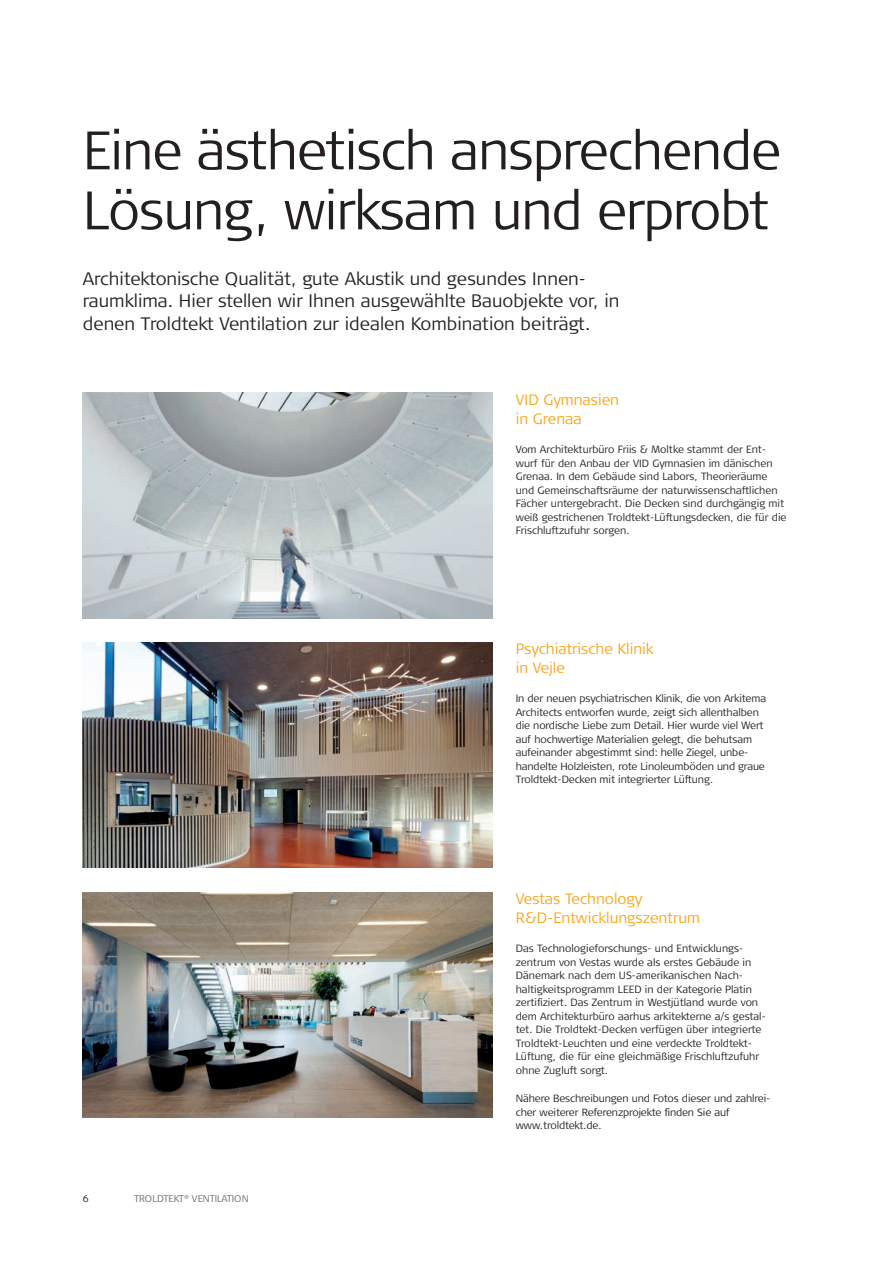
<style>
.page{position:relative;width:893px;height:1263px;background:#fff}
.page>*{position:absolute;margin:0;border:0;box-sizing:border-box;transform-origin:0 0}
.t1{font:300 54px/60px "Signa Column";letter-spacing:-.02em;color:#231f20}
.t2{font:300 18px/22.5px "Signa Column";color:#231f20}
.t3{font:300 15px/19.5px "Signa Column";color:#f9a51b}
.t4{font:300 10.5px/13.5px "Signa Column";letter-spacing:-.01em;color:#231f20}
.t5{font:300 9.75px "Signa Column";letter-spacing:-.015em;color:#6c6d70}
.t6{font:300 9.75px "Signa Column";color:#231f20}
</style>
<div class="page">
<img style="left:83px;top:393px;width:409px;height:225px">
<img style="left:83px;top:642px;width:409px;height:225px">
<img style="left:83px;top:892px;width:409px;height:225px">
<h1 class="t1" style="left:83px;top:121px;width:700px">Eine ästhetisch ansprechende<br>Lösung, wirksam und erprobt</h1>
<h2 class="t2" style="left:83px;top:267px;width:538px">Architektonische Qualität, gute Akustik und gesundes Innen&shy;raumklima. Hier stellen wir Ihnen ausgewählte Bauobjekte vor, in denen Troldtekt Ventilation zur idealen Kombination beiträgt.</h2>
<h3 class="t3" style="left:516px;top:390px;width:105px">VID Gymnasien in Grenaa</h3>
<p class="t4" style="left:516px;top:443px;width:272px">Vom Architekturbüro Friis &amp; Moltke stammt der Ent&shy;wurf für den Anbau der VID Gymnasien im dänischen Grenaa. In dem Gebäude sind Labors, Theorieräume und Gemeinschaftsräume der naturwissenschaftlichen Fächer untergebracht. Die Decken sind durchgängig mit weiß gestrichenen Troldtekt-Lüftungsdecken, die für die Frischluftzufuhr sorgen.</p>
<h3 class="t3" style="left:516px;top:639px;width:139px">Psychiatrische Klinik in Vejle</h3>
<p class="t4" style="left:516px;top:692px;width:252px">In der neuen psychiatrischen Klinik, die von Arkitema Architects entworfen wurde, zeigt sich allenthalben die nordische Liebe zum Detail. Hier wurde viel Wert auf hochwertige Materialien gelegt, die behutsam aufeinander abgestimmt sind: helle Ziegel, unbe&shy;handelte Holzleisten, rote Linoleumböden und graue Troldtekt-Decken mit integrierter Lüftung.</p>
<h3 class="t3" style="left:516px;top:889px;width:186px">Vestas Technology<br>R&amp;D-Entwicklungszentrum</h3>
<p class="t4" style="left:516px;top:942px;width:252px">Das Technologieforschungs- und Entwicklungs&shy;zentrum von Vestas wurde als erstes Gebäude in Dänemark nach dem US-amerikanischen Nach&shy;haltigkeitsprogramm LEED in der Kategorie Platin zertifiziert. Das Zentrum in Westjütland wurde von dem Architekturbüro aarhus arkitekterne a/s gestal&shy;tet. Die Troldtekt-Decken verfügen über integrierte Troldtekt-Leuchten und eine verdeckte Troldtekt-Lüftung, die für eine gleichmäßige Frischluftzufuhr ohne Zugluft sorgt.</p>
<p class="t6" style="left:83px;top:1193px;width:7px">6</p>
<p class="t5" style="left:134px;top:1193px;width:116px">TROLDTEKT<sup>®</sup> VENTILATION</p>
<p class="t4" style="left:516px;top:1092px;width:256px">Nähere Beschreibungen und Fotos dieser und zahlrei&shy;cher weiterer Referenzprojekte finden Sie auf www.troldtekt.de.</p>
</div>
